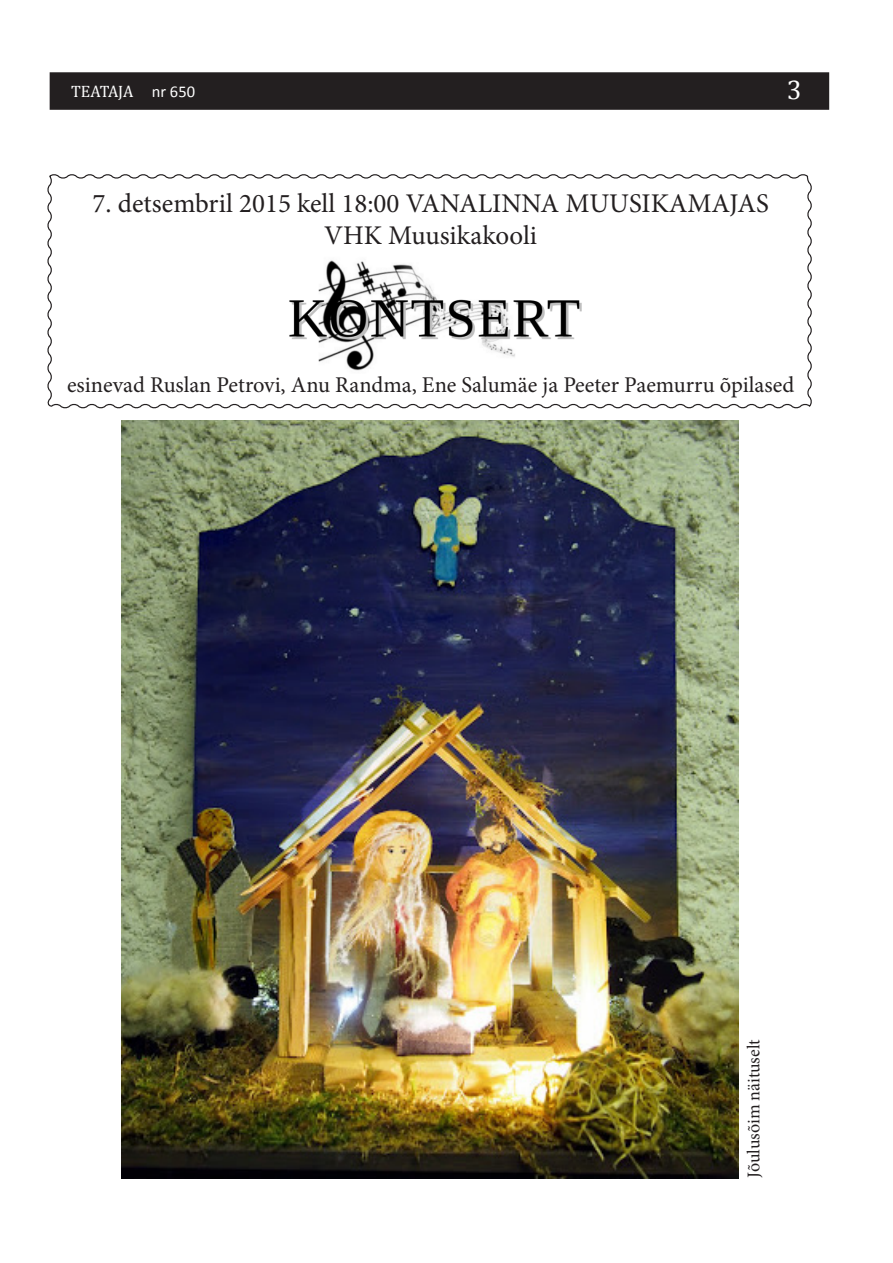
<style>
.page{position:relative;width:893px;height:1263px;background:#fff}
.page>*{position:absolute;margin:0;border:0;box-sizing:border-box;transform-origin:0 0}
.t1{font:27px "Minion Pro";color:#231f20}
.t2{font:27px "Cambria";color:#fff}
.t3{font:22.5px "Minion Pro";color:#231f20}
.t4{font:18px "Minion Pro";letter-spacing:-.005em;color:#231f20}
.t5{font:16.5px "Cambria";letter-spacing:-.015em;color:#fff}
.s1{font-family:"Calibri"}
</style>
<div class="page">
<div style="left:50px;top:72px;width:779px;height:38px;background:#231f20"></div>
<svg style="left:47px;top:174px;width:765px;height:235px"></svg>
<img style="left:122px;top:421px;width:616px;height:758px">
<p class="t5" style="left:71px;top:82px;width:125px">TEATAJA <span class="s1">nr 650</span></p>
<p class="t2" style="left:787px;top:74px;width:16px">3</p>
<p class="t1" style="left:93px;top:185px;width:678px">7. detsembril 2015 kell 18:00 VANALINNA MUUSIKAMAJAS</p>
<p class="t1" style="left:324px;top:217px;width:214px">VHK Muusikakooli</p>
<p class="t3" style="left:67px;top:370px;width:729px">esinevad Ruslan Petrovi, Anu Randma, Ene Salumäe ja Peeter Paemurru õpilased</p>
<p class="t4" style="left:742px;top:1178px;width:140px;rotate:-90deg">Jõulusõim näituselt</p>
</div>
